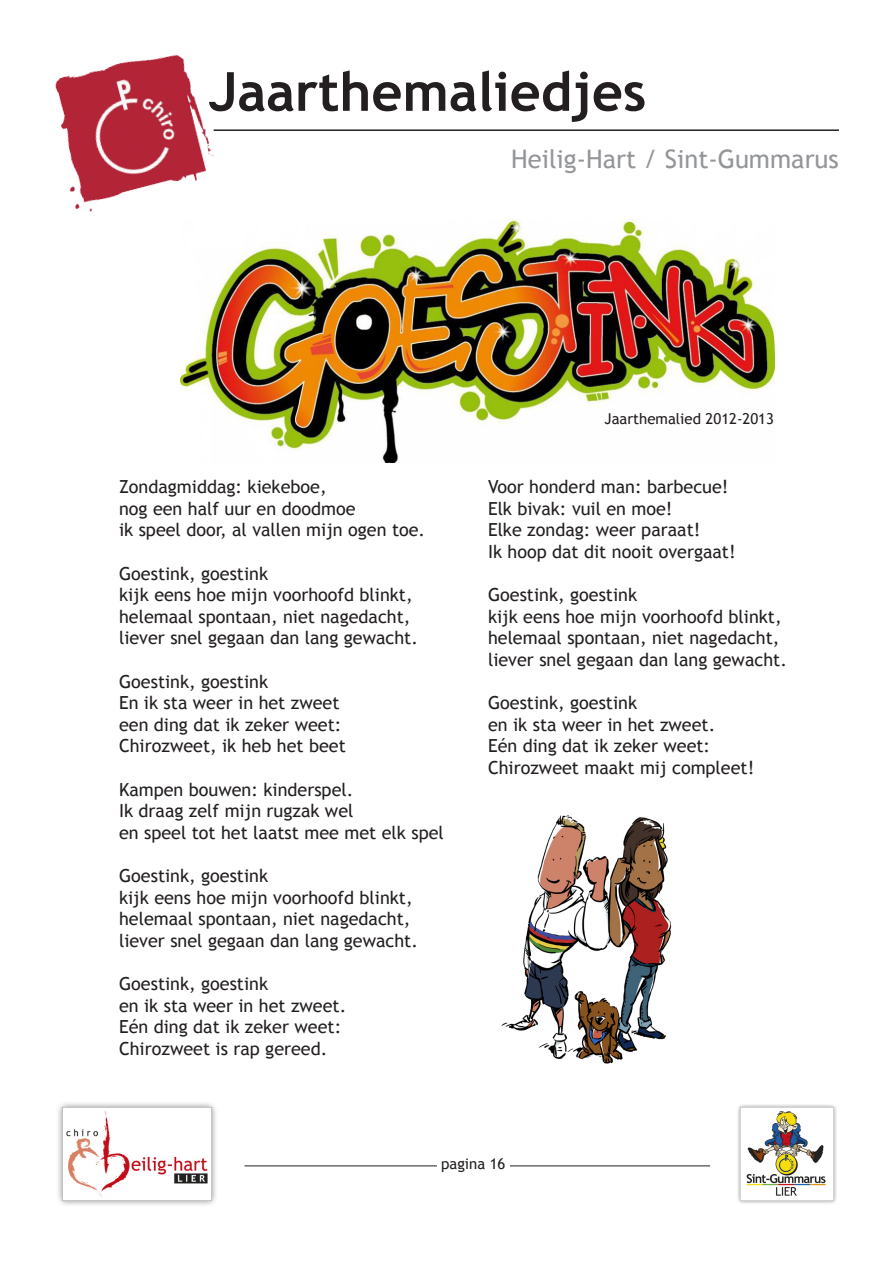
<style>
.page{position:relative;width:893px;height:1263px;background:#fff}
.page>*{position:absolute;margin:0;border:0;box-sizing:border-box;transform-origin:0 0}
.t1{font:700 54px "Trebuchet MS";color:#231f20}
.t2{font:25.5px "Trebuchet MS";color:#939598}
.t3{font:18px "Trebuchet MS";color:#231f20}
.t4{font:15px "Trebuchet MS";color:#231f20}
</style>
<div class="page">
<img style="left:55px;top:54px;width:159px;height:158px">
<img style="left:58px;top:1103px;width:158px;height:102px">
<img style="left:737px;top:1104px;width:100px;height:100px">
<hr style="left:214px;top:129px;width:625px;height:2px;background:#231f20">
<hr style="left:244px;top:1165px;width:466px;height:1px;background:#231f20">
<div style="left:437px;top:1154px;width:73px;height:19px;background:#fff"></div>
<img style="left:181px;top:220px;width:593px;height:242px">
<img style="left:501px;top:815px;width:171px;height:249px">
<p class="t1" style="left:209px;top:58px;width:439px">Jaarthemaliedjes</p>
<p class="t2" style="left:511px;top:144px;width:329px">Heilig-Hart / Sint-Gummarus</p>
<p class="t3" style="left:119px;top:476px;width:209px">Zondagmiddag: kiekeboe,</p>
<p class="t3" style="left:119px;top:498px;width:238px">nog een half uur en doodmoe</p>
<p class="t3" style="left:119px;top:519px;width:308px">ik speel door, al vallen mijn ogen toe.</p>
<p class="t3" style="left:119px;top:563px;width:151px">Goestink, goestink</p>
<p class="t3" style="left:119px;top:584px;width:295px">kijk eens hoe mijn voorhoofd blinkt,</p>
<p class="t3" style="left:119px;top:606px;width:293px">helemaal spontaan, niet nagedacht,</p>
<p class="t3" style="left:119px;top:627px;width:300px">liever snel gegaan dan lang gewacht.</p>
<p class="t3" style="left:119px;top:671px;width:151px">Goestink, goestink</p>
<p class="t3" style="left:119px;top:692px;width:222px">En ik sta weer in het zweet</p>
<p class="t3" style="left:119px;top:714px;width:224px">een ding dat ik zeker weet:</p>
<p class="t3" style="left:119px;top:735px;width:228px">Chirozweet, ik heb het beet</p>
<p class="t3" style="left:119px;top:779px;width:236px">Kampen bouwen: kinderspel.</p>
<p class="t3" style="left:119px;top:800px;width:236px">Ik draag zelf mijn rugzak wel</p>
<p class="t3" style="left:119px;top:822px;width:326px">en speel tot het laatst mee met elk spel</p>
<p class="t3" style="left:119px;top:865px;width:151px">Goestink, goestink</p>
<p class="t3" style="left:119px;top:887px;width:295px">kijk eens hoe mijn voorhoofd blinkt,</p>
<p class="t3" style="left:119px;top:908px;width:293px">helemaal spontaan, niet nagedacht,</p>
<p class="t3" style="left:119px;top:930px;width:300px">liever snel gegaan dan lang gewacht.</p>
<p class="t3" style="left:119px;top:973px;width:151px">Goestink, goestink</p>
<p class="t3" style="left:119px;top:995px;width:229px">en ik sta weer in het zweet.</p>
<p class="t3" style="left:119px;top:1016px;width:224px">Eén ding dat ik zeker weet:</p>
<p class="t3" style="left:119px;top:1038px;width:210px">Chirozweet is rap gereed.</p>
<p class="t4" style="left:604px;top:410px;width:171px">Jaarthemalied 2012-2013</p>
<p class="t3" style="left:488px;top:476px;width:242px">Voor honderd man: barbecue!</p>
<p class="t3" style="left:488px;top:498px;width:186px">Elk bivak: vuil en moe!</p>
<p class="t3" style="left:488px;top:519px;width:214px">Elke zondag: weer paraat!</p>
<p class="t3" style="left:488px;top:541px;width:249px">Ik hoop dat dit nooit overgaat!</p>
<p class="t3" style="left:488px;top:584px;width:151px">Goestink, goestink</p>
<p class="t3" style="left:488px;top:606px;width:295px">kijk eens hoe mijn voorhoofd blinkt,</p>
<p class="t3" style="left:488px;top:627px;width:293px">helemaal spontaan, niet nagedacht,</p>
<p class="t3" style="left:488px;top:649px;width:300px">liever snel gegaan dan lang gewacht.</p>
<p class="t3" style="left:488px;top:692px;width:151px">Goestink, goestink</p>
<p class="t3" style="left:488px;top:714px;width:229px">en ik sta weer in het zweet.</p>
<p class="t3" style="left:488px;top:735px;width:224px">Eén ding dat ik zeker weet:</p>
<p class="t3" style="left:488px;top:757px;width:268px">Chirozweet maakt mij compleet!</p>
<p class="t4" style="left:441px;top:1155px;width:66px">pagina 16</p>
</div>
